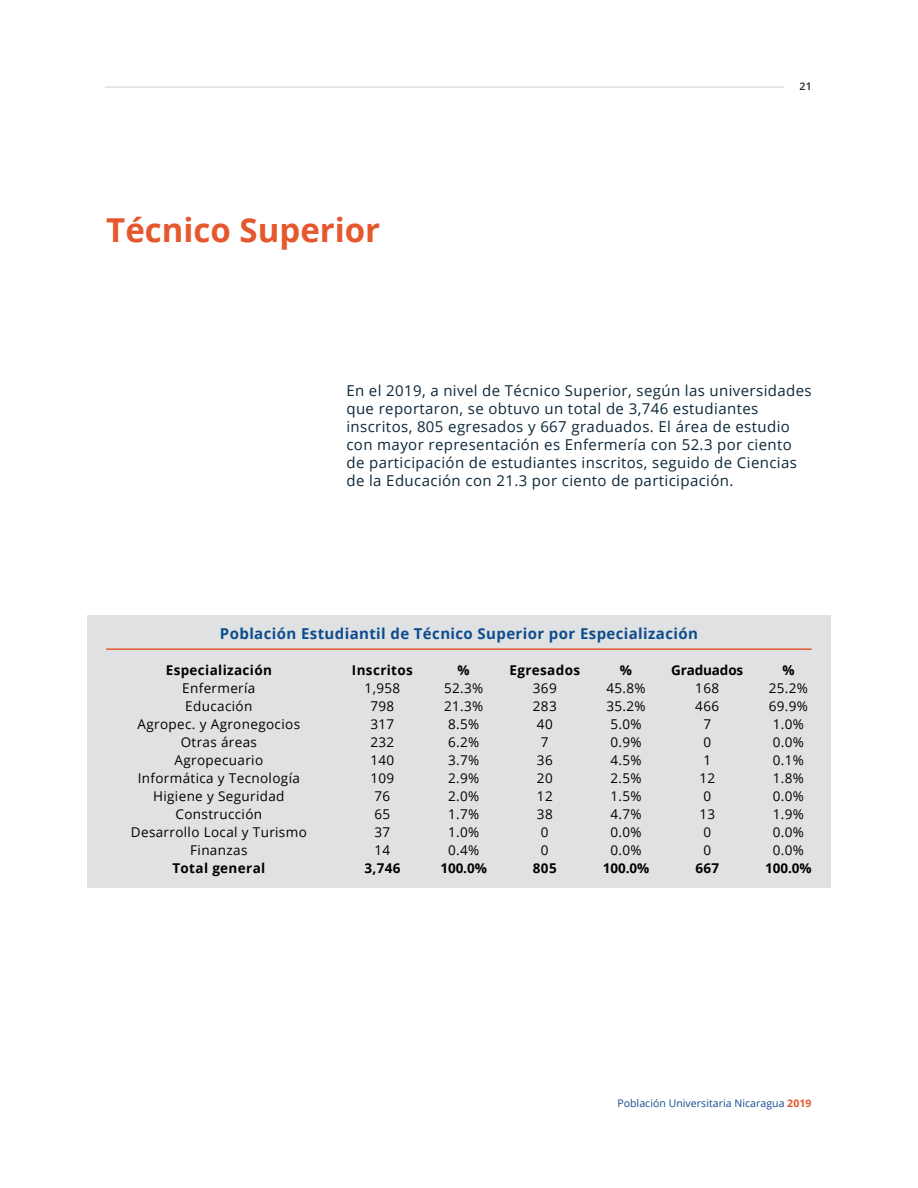
<style>
.page{position:relative;width:918px;height:1188px;background:#fff}
.page>*{position:absolute;margin:0;border:0;box-sizing:border-box;transform-origin:0 0}
.Título_de_capítulo{font:700 33px "Open Sans";color:#e5582e}
.Texto_independiente{font:15px/18px "Open Sans";letter-spacing:.025em;color:#0d283a}
.Texto_independiente-2{font:700 15px "Open Sans";letter-spacing:.025em;color:#0f4c8d}
.Texto_independiente-3{font:13.5px "Open Sans";letter-spacing:.025em;color:#000002}
.Texto_independiente-4{font:700 13.5px "Open Sans";letter-spacing:.025em;color:#000002}
.Texto_independiente-5{font:700 13.5px "Open Sans";letter-spacing:-.01em;color:#000002}
.t1{font:10.5px "Open Sans";letter-spacing:.005em;color:#0f4c8d}
.t2{font:600 10.5px "Open Sans";color:#231f20}
.s1{font-weight:700;color:#e5582e}
</style>
<div class="page">
<hr style="left:105px;top:87px;width:679px;height:1px;background:#d1d2d4">
<div style="left:87px;top:616px;width:744px;height:272px;background:#e0e1e3"></div>
<hr style="left:106px;top:648px;width:706px;height:2px;background:#e5582e">
<p class="Título_de_capítulo" style="left:106px;top:207px;width:275px">Técnico Superior</p>
<p class="t2" style="left:800px;top:79px;width:14px">21</p>
<p class="Texto_independiente" style="left:346px;top:381px;width:467px">En el 2019, a nivel de Técnico Superior, según las universidades que reportaron, se obtuvo un total de 3,746 estudiantes inscritos, 805 egresados y 667 graduados. El área de estudio con mayor representación es Enfermería con 52.3 por ciento de participación de estudiantes inscritos, seguido de Ciencias de la Educación con 21.3 por ciento de participación.</p>
<p class="Texto_independiente-2" style="left:220px;top:623px;width:480px">Población Estudiantil de Técnico Superior por Especialización</p>
<p class="Texto_independiente-4" style="left:166px;top:661px;width:108px">Especialización</p>
<p class="Texto_independiente-3" style="left:182px;top:679px;width:75px">Enfermería</p>
<p class="Texto_independiente-3" style="left:185px;top:697px;width:69px">Educación</p>
<p class="Texto_independiente-3" style="left:138px;top:715px;width:164px">Agropec. y Agronegocios</p>
<p class="Texto_independiente-3" style="left:181px;top:733px;width:78px">Otras áreas</p>
<p class="Texto_independiente-3" style="left:175px;top:751px;width:90px">Agropecuario</p>
<p class="Texto_independiente-3" style="left:138px;top:769px;width:164px">Informática y Tecnología</p>
<p class="Texto_independiente-3" style="left:153px;top:787px;width:133px">Higiene y Seguridad</p>
<p class="Texto_independiente-3" style="left:176px;top:805px;width:88px">Construcción</p>
<p class="Texto_independiente-3" style="left:131px;top:823px;width:177px">Desarrollo Local y Turismo</p>
<p class="Texto_independiente-3" style="left:190px;top:841px;width:59px">Finanzas</p>
<p class="Texto_independiente-4" style="left:172px;top:859px;width:94px">Total general</p>
<p class="Texto_independiente-4" style="left:352px;top:661px;width:62px">Inscritos</p>
<p class="Texto_independiente-3" style="left:365px;top:679px;width:37px">1,958</p>
<p class="Texto_independiente-3" style="left:371px;top:697px;width:25px">798</p>
<p class="Texto_independiente-3" style="left:371px;top:715px;width:25px">317</p>
<p class="Texto_independiente-3" style="left:371px;top:733px;width:25px">232</p>
<p class="Texto_independiente-3" style="left:371px;top:751px;width:25px">140</p>
<p class="Texto_independiente-3" style="left:371px;top:769px;width:25px">109</p>
<p class="Texto_independiente-3" style="left:375px;top:787px;width:17px">76</p>
<p class="Texto_independiente-3" style="left:375px;top:805px;width:17px">65</p>
<p class="Texto_independiente-3" style="left:375px;top:823px;width:17px">37</p>
<p class="Texto_independiente-3" style="left:375px;top:841px;width:17px">14</p>
<p class="Texto_independiente-4" style="left:364px;top:859px;width:38px">3,746</p>
<p class="Texto_independiente-4" style="left:458px;top:661px;width:14px">%</p>
<p class="Texto_independiente-3" style="left:444px;top:679px;width:41px">52.3%</p>
<p class="Texto_independiente-3" style="left:444px;top:697px;width:41px">21.3%</p>
<p class="Texto_independiente-3" style="left:448px;top:715px;width:33px">8.5%</p>
<p class="Texto_independiente-3" style="left:448px;top:733px;width:33px">6.2%</p>
<p class="Texto_independiente-3" style="left:448px;top:751px;width:33px">3.7%</p>
<p class="Texto_independiente-3" style="left:448px;top:769px;width:33px">2.9%</p>
<p class="Texto_independiente-3" style="left:448px;top:787px;width:33px">2.0%</p>
<p class="Texto_independiente-3" style="left:448px;top:805px;width:33px">1.7%</p>
<p class="Texto_independiente-3" style="left:448px;top:823px;width:33px">1.0%</p>
<p class="Texto_independiente-3" style="left:448px;top:841px;width:33px">0.4%</p>
<p class="Texto_independiente-4" style="left:440px;top:859px;width:48px">100.0%</p>
<p class="Texto_independiente-4" style="left:510px;top:661px;width:72px">Egresados</p>
<p class="Texto_independiente-3" style="left:533px;top:679px;width:25px">369</p>
<p class="Texto_independiente-3" style="left:533px;top:697px;width:25px">283</p>
<p class="Texto_independiente-3" style="left:537px;top:715px;width:17px">40</p>
<p class="Texto_independiente-3" style="left:541px;top:733px;width:9px">7</p>
<p class="Texto_independiente-3" style="left:537px;top:751px;width:17px">36</p>
<p class="Texto_independiente-3" style="left:537px;top:769px;width:17px">20</p>
<p class="Texto_independiente-3" style="left:537px;top:787px;width:17px">12</p>
<p class="Texto_independiente-3" style="left:537px;top:805px;width:17px">38</p>
<p class="Texto_independiente-3" style="left:541px;top:823px;width:9px">0</p>
<p class="Texto_independiente-3" style="left:541px;top:841px;width:9px">0</p>
<p class="Texto_independiente-4" style="left:533px;top:859px;width:25px">805</p>
<p class="Texto_independiente-4" style="left:620px;top:661px;width:14px">%</p>
<p class="Texto_independiente-3" style="left:606px;top:679px;width:41px">45.8%</p>
<p class="Texto_independiente-3" style="left:606px;top:697px;width:41px">35.2%</p>
<p class="Texto_independiente-3" style="left:610px;top:715px;width:33px">5.0%</p>
<p class="Texto_independiente-3" style="left:610px;top:733px;width:33px">0.9%</p>
<p class="Texto_independiente-3" style="left:610px;top:751px;width:33px">4.5%</p>
<p class="Texto_independiente-3" style="left:610px;top:769px;width:33px">2.5%</p>
<p class="Texto_independiente-3" style="left:610px;top:787px;width:33px">1.5%</p>
<p class="Texto_independiente-3" style="left:610px;top:805px;width:33px">4.7%</p>
<p class="Texto_independiente-3" style="left:610px;top:823px;width:33px">0.0%</p>
<p class="Texto_independiente-3" style="left:610px;top:841px;width:33px">0.0%</p>
<p class="Texto_independiente-4" style="left:603px;top:859px;width:48px">100.0%</p>
<p class="Texto_independiente-5" style="left:671px;top:661px;width:74px">Graduados</p>
<p class="Texto_independiente-3" style="left:695px;top:679px;width:25px">168</p>
<p class="Texto_independiente-3" style="left:695px;top:697px;width:25px">466</p>
<p class="Texto_independiente-3" style="left:703px;top:715px;width:9px">7</p>
<p class="Texto_independiente-3" style="left:703px;top:733px;width:9px">0</p>
<p class="Texto_independiente-3" style="left:703px;top:751px;width:9px">1</p>
<p class="Texto_independiente-3" style="left:699px;top:769px;width:17px">12</p>
<p class="Texto_independiente-3" style="left:703px;top:787px;width:9px">0</p>
<p class="Texto_independiente-3" style="left:699px;top:805px;width:17px">13</p>
<p class="Texto_independiente-3" style="left:703px;top:823px;width:9px">0</p>
<p class="Texto_independiente-3" style="left:703px;top:841px;width:9px">0</p>
<p class="Texto_independiente-4" style="left:695px;top:859px;width:25px">667</p>
<p class="Texto_independiente-4" style="left:782px;top:661px;width:14px">%</p>
<p class="Texto_independiente-3" style="left:769px;top:679px;width:41px">25.2%</p>
<p class="Texto_independiente-3" style="left:769px;top:697px;width:41px">69.9%</p>
<p class="Texto_independiente-3" style="left:773px;top:715px;width:33px">1.0%</p>
<p class="Texto_independiente-3" style="left:773px;top:733px;width:33px">0.0%</p>
<p class="Texto_independiente-3" style="left:773px;top:751px;width:33px">0.1%</p>
<p class="Texto_independiente-3" style="left:773px;top:769px;width:33px">1.8%</p>
<p class="Texto_independiente-3" style="left:773px;top:787px;width:33px">0.0%</p>
<p class="Texto_independiente-3" style="left:773px;top:805px;width:33px">1.9%</p>
<p class="Texto_independiente-3" style="left:773px;top:823px;width:33px">0.0%</p>
<p class="Texto_independiente-3" style="left:773px;top:841px;width:33px">0.0%</p>
<p class="Texto_independiente-4" style="left:765px;top:859px;width:48px">100.0%</p>
<p class="t1" style="left:617px;top:1096px;width:196px">Población Universitaria Nicaragua <span class="s1">2019</span></p>
</div>
